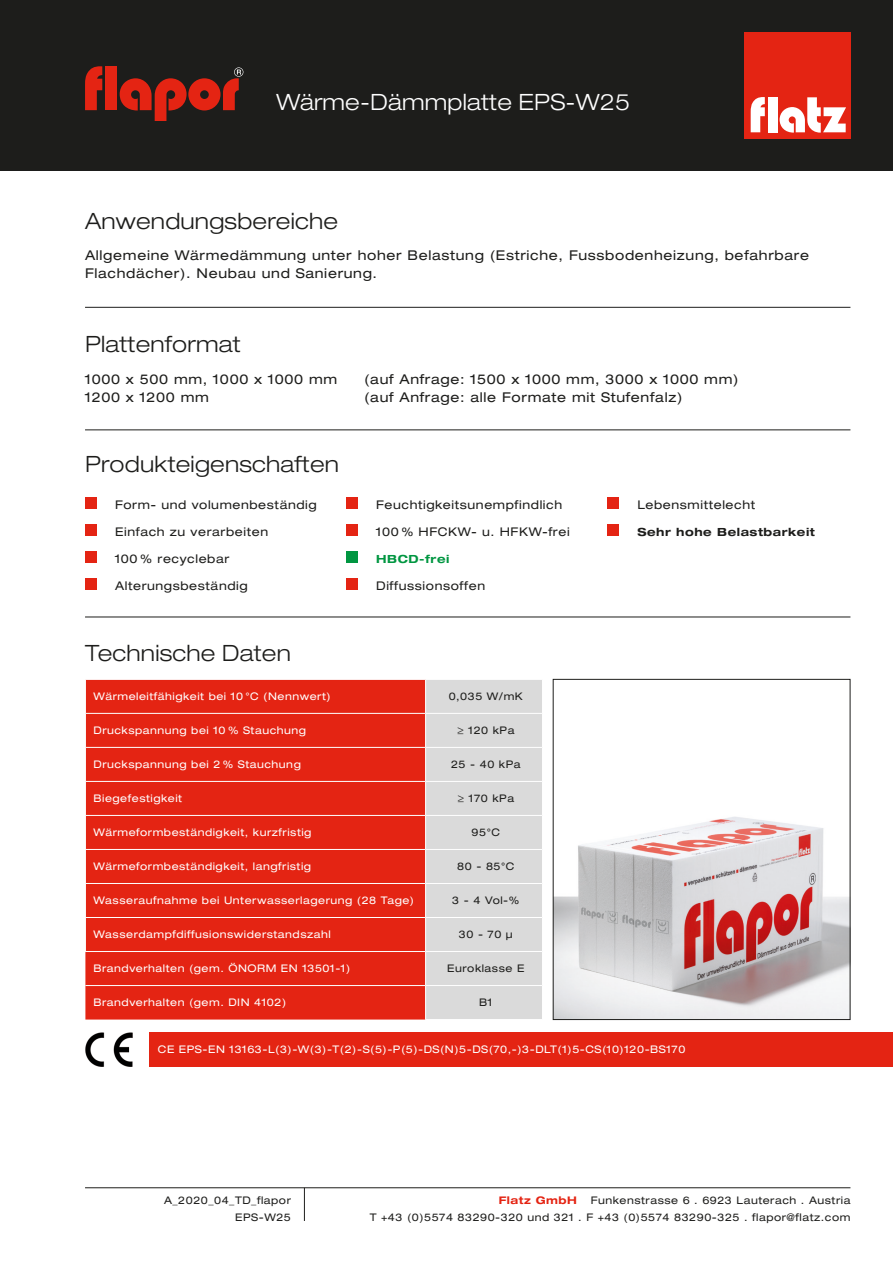
<style>
.page{position:relative;width:893px;height:1263px;background:#fff}
.page>*{position:absolute;margin:0;border:0;box-sizing:border-box;transform-origin:0 0}
.t1{font:300 expanded 22.5px "Helvetica Neue LT Std";letter-spacing:.01em;color:#1d1d1b}
.t2{font:300 expanded 22.5px "Helvetica Neue LT Std";letter-spacing:.01em;color:#fff}
.t3{font:expanded 13.5px "Helvetica Neue LT Std";letter-spacing:.05em;color:#1d1d1b}
.t4{font:expanded 12px "Helvetica Neue LT Std";letter-spacing:.05em;color:#1d1d1b}
.t5{font:700 expanded 11.25px "Helvetica Neue LT Std";letter-spacing:.05em;color:#1d1d1b}
.t6{font:700 expanded 11.25px "Helvetica Neue LT Std";letter-spacing:.05em;color:#009641}
.t7{font:expanded 10.5px "Helvetica Neue LT Std";letter-spacing:.05em;color:#fff}
.t8{font:expanded 10.5px "Helvetica Neue LT Std";letter-spacing:.05em;color:#1d1d1b}
.t9{font:700 expanded 10.5px "Helvetica Neue LT Std";letter-spacing:.05em;color:#e42413}
</style>
<div class="page">
<div style="left:0;top:0;width:893px;height:170px;background:#1d1d1b"></div>
<div style="left:85px;top:680px;width:340px;height:339px;background:#e42413"></div>
<div style="left:426px;top:680px;width:116px;height:339px;background:#dadada"></div>
<hr style="left:85px;top:951px;width:341px;height:1px;background:#fff">
<hr style="left:85px;top:985px;width:341px;height:1px;background:#fff">
<hr style="left:85px;top:680px;width:1px;height:33px;background:#fff">
<hr style="left:85px;top:713px;width:341px;height:1px;background:#fff">
<hr style="left:85px;top:714px;width:1px;height:33px;background:#fff">
<hr style="left:426px;top:713px;width:117px;height:1px;background:#fff">
<hr style="left:85px;top:747px;width:341px;height:1px;background:#fff">
<hr style="left:85px;top:748px;width:1px;height:33px;background:#fff">
<hr style="left:426px;top:747px;width:116px;height:1px;background:#fff">
<hr style="left:85px;top:781px;width:341px;height:1px;background:#fff">
<hr style="left:85px;top:782px;width:1px;height:33px;background:#fff">
<hr style="left:426px;top:781px;width:116px;height:1px;background:#fff">
<hr style="left:85px;top:815px;width:341px;height:1px;background:#fff">
<hr style="left:85px;top:816px;width:1px;height:33px;background:#fff">
<hr style="left:426px;top:815px;width:116px;height:1px;background:#fff">
<hr style="left:85px;top:849px;width:341px;height:1px;background:#fff">
<hr style="left:85px;top:850px;width:1px;height:33px;background:#fff">
<hr style="left:426px;top:849px;width:116px;height:1px;background:#fff">
<hr style="left:85px;top:883px;width:341px;height:1px;background:#fff">
<hr style="left:85px;top:884px;width:1px;height:33px;background:#fff">
<hr style="left:426px;top:883px;width:116px;height:1px;background:#fff">
<hr style="left:85px;top:917px;width:341px;height:1px;background:#fff">
<hr style="left:85px;top:918px;width:1px;height:33px;background:#fff">
<hr style="left:426px;top:917px;width:116px;height:1px;background:#fff">
<hr style="left:426px;top:951px;width:116px;height:1px;background:#fff">
<hr style="left:426px;top:985px;width:116px;height:1px;background:#fff">
<img style="left:555px;top:817px;width:293px;height:201px">
<div style="left:553px;top:679px;width:297px;height:341px;border:1px solid #1d1d1b"></div>
<div style="left:150px;top:1032px;width:743px;height:34px;background:#e42413"></div>
<img style="left:85px;top:1032px;width:48px;height:34px">
<hr style="left:85px;top:307px;width:765px;height:1px;background:#1d1d1b">
<hr style="left:85px;top:617px;width:765px;height:1px;background:#1d1d1b">
<hr style="left:85px;top:429px;width:765px;height:1px;background:#1d1d1b">
<svg style="left:85px;top:66px;width:17px;height:44px"></svg>
<div style="left:105px;top:66px;width:12px;height:44px;background:#e42413"></div>
<svg style="left:120px;top:67px;width:123px;height:54px"></svg>
<div style="left:85px;top:497px;width:11px;height:12px;background:#e42413"></div>
<div style="left:85px;top:524px;width:11px;height:12px;background:#e42413"></div>
<div style="left:85px;top:551px;width:11px;height:12px;background:#e42413"></div>
<div style="left:85px;top:578px;width:11px;height:12px;background:#e42413"></div>
<div style="left:346px;top:497px;width:11px;height:12px;background:#e42413"></div>
<div style="left:346px;top:524px;width:11px;height:12px;background:#e42413"></div>
<div style="left:346px;top:551px;width:11px;height:12px;background:#009641"></div>
<div style="left:346px;top:578px;width:11px;height:12px;background:#e42413"></div>
<div style="left:607px;top:497px;width:12px;height:12px;background:#e42413"></div>
<div style="left:607px;top:524px;width:12px;height:12px;background:#e42413"></div>
<div style="left:744px;top:32px;width:106px;height:106px;background:#e42413"></div>
<svg style="left:751px;top:97px;width:14px;height:35px"></svg>
<div style="left:768px;top:97px;width:9px;height:35px;background:#fff"></div>
<svg style="left:780px;top:97px;width:66px;height:36px"></svg>
<hr style="left:85px;top:1187px;width:765px;height:1px;background:#1d1d1b">
<hr style="left:304px;top:1188px;width:1px;height:33px;background:#1d1d1b">
<p class="t2" style="left:276px;top:89px;width:355px">Wärme-Dämmplatte EPS-W25</p>
<p class="t1" style="left:85px;top:207px;width:255px">Anwendungsbereiche</p>
<p class="t3" style="left:85px;top:247px;width:725px">Allgemeine Wärmedämmung unter hoher Belastung (Estriche, Fussbodenheizung, befahrbare</p>
<p class="t3" style="left:85px;top:265px;width:294px">Flachdächer). Neubau und Sanierung.</p>
<p class="t1" style="left:85px;top:331px;width:157px">Plattenformat</p>
<p class="t3" style="left:85px;top:371px;width:254px">1000 x 500 mm, 1000 x 1000 mm</p>
<p class="t3" style="left:364px;top:371px;width:376px">(auf Anfrage: 1500 x 1000 mm, 3000 x 1000 mm)</p>
<p class="t3" style="left:85px;top:389px;width:125px">1200 x 1200 mm</p>
<p class="t3" style="left:364px;top:389px;width:320px">(auf Anfrage: alle Formate mit Stufenfalz)</p>
<p class="t1" style="left:85px;top:451px;width:255px">Produkteigenschaften</p>
<p class="t4" style="left:115px;top:497px;width:203px">Form- und volumenbeständig</p>
<p class="t4" style="left:115px;top:524px;width:155px">Einfach zu verarbeiten</p>
<p class="t4" style="left:115px;top:551px;width:116px">100 % recyclebar</p>
<p class="t4" style="left:115px;top:578px;width:134px">Alterungsbeständig</p>
<p class="t4" style="left:376px;top:497px;width:187px">Feuchtigkeitsunempfindlich</p>
<p class="t4" style="left:376px;top:524px;width:195px">100 % HFCKW- u. HFKW-frei</p>
<p class="t6" style="left:376px;top:552px;width:75px">HBCD-frei</p>
<p class="t4" style="left:376px;top:578px;width:110px">Diffussionsoffen</p>
<p class="t4" style="left:637px;top:497px;width:119px">Lebensmittelecht</p>
<p class="t5" style="left:637px;top:525px;width:179px">Sehr hohe Belastbarkeit</p>
<p class="t1" style="left:85px;top:640px;width:207px">Technische Daten</p>
<p class="t7" style="left:93px;top:690px;width:239px">Wärmeleitfähigkeit bei 10 °C (Nennwert)</p>
<p class="t8" style="left:449px;top:690px;width:76px">0,035 W/mK</p>
<p class="t7" style="left:93px;top:724px;width:214px">Druckspannung bei 10 % Stauchung</p>
<p class="t8" style="left:457px;top:724px;width:59px">≥ 120 kPa</p>
<p class="t7" style="left:93px;top:758px;width:209px">Druckspannung bei 2 % Stauchung</p>
<p class="t8" style="left:451px;top:758px;width:71px">25 - 40 kPa</p>
<p class="t7" style="left:93px;top:792px;width:90px">Biegefestigkeit</p>
<p class="t8" style="left:457px;top:792px;width:58px">≥ 170 kPa</p>
<p class="t7" style="left:93px;top:826px;width:219px">Wärmeformbeständigkeit, kurzfristig</p>
<p class="t8" style="left:472px;top:826px;width:30px">95°C</p>
<p class="t7" style="left:93px;top:860px;width:219px">Wärmeformbeständigkeit, langfristig</p>
<p class="t8" style="left:457px;top:860px;width:59px">80 - 85°C</p>
<p class="t7" style="left:93px;top:894px;width:322px">Wasseraufnahme bei Unterwasserlagerung (28 Tage)</p>
<p class="t8" style="left:452px;top:894px;width:69px">3 - 4 Vol-%</p>
<p class="t7" style="left:93px;top:928px;width:239px">Wasserdampfdiffusionswiderstandszahl</p>
<p class="t8" style="left:459px;top:928px;width:55px">30 - 70 μ</p>
<p class="t7" style="left:93px;top:962px;width:258px">Brandverhalten (gem. ÖNORM EN 13501-1)</p>
<p class="t8" style="left:447px;top:962px;width:79px">Euroklasse E</p>
<p class="t7" style="left:93px;top:996px;width:194px">Brandverhalten (gem. DIN 4102)</p>
<p class="t8" style="left:479px;top:996px;width:15px">B1</p>
<p class="t7" style="left:158px;top:1043px;width:529px">CE EPS-EN 13163-L(3)-W(3)-T(2)-S(5)-P(5)-DS(N)5-DS(70,-)3-DLT(1)5-CS(10)120-BS170</p>
<p class="t8" style="left:164px;top:1194px;width:128px">A_2020_04_TD_flapor</p>
<p class="t8" style="left:235px;top:1211px;width:57px">EPS-W25</p>
<p class="t9" style="left:499px;top:1194px;width:80px">Flatz GmbH</p>
<p class="t8" style="left:591px;top:1194px;width:261px">Funkenstrasse 6 . 6923 Lauterach . Austria</p>
<p class="t8" style="left:370px;top:1211px;width:482px">T +43 (0)5574 83290-320 und 321 . F +43 (0)5574 83290-325 . flapor@flatz.com</p>
</div>
